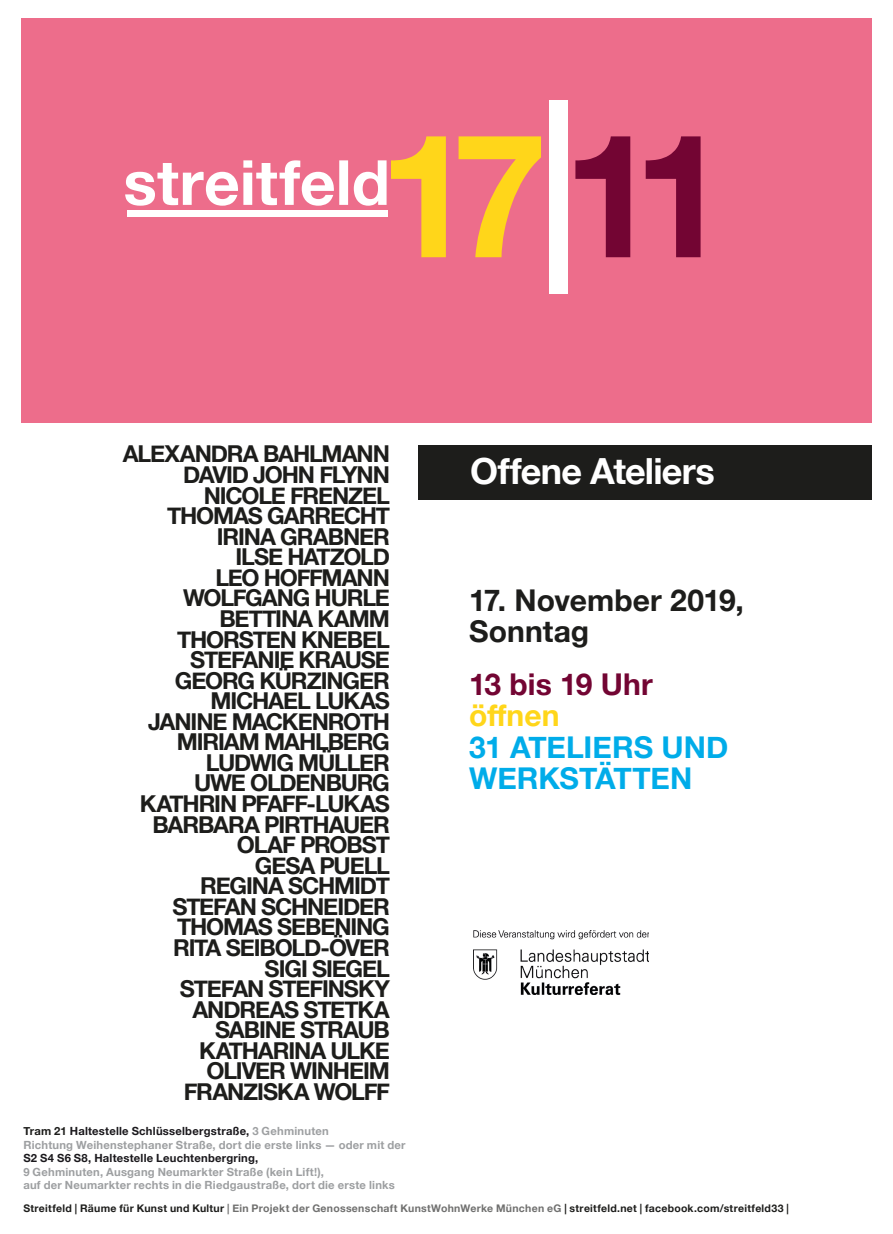
<style>
.page{position:relative;width:893px;height:1234px;background:#fff}
.page>*{position:absolute;margin:0;border:0;box-sizing:border-box;transform-origin:0 0}
.t1{font:700 36px "Helvetica Neue";letter-spacing:-.02em;color:#fff}
.t2{font:700 30px/31.5px "Helvetica Neue";color:#00ace9}
.t3{font:700 30px/31.5px "Helvetica Neue";color:#1d1d1b}
.t4{font:700 30px "Helvetica Neue";color:#730533}
.t5{font:700 30px "Helvetica Neue";color:#ffd61a}
.t6{font:700 23.25px/20.5px "Helvetica Neue";letter-spacing:-.05em;color:#1d1d1b;text-align:right}
.t7{font:700 11.25px/13.5px "Helvetica Neue";letter-spacing:.02em;color:#9d9fa1}
.t8{font:700 11.25px "Helvetica Neue";letter-spacing:.02em;color:#1a181c}
.t9{font:700 10.5px "Helvetica Neue";letter-spacing:.025em;color:#1d1d1b}
.s1{color:#1d1d1b}
.s2{color:#1a181c}
.s3{color:#70706f}
</style>
<div class="page">
<div style="left:21px;top:18px;width:851px;height:405px;background:#ed6d8b"></div>
<div style="left:549px;top:100px;width:19px;height:193px;background:#fff"></div>
<svg style="left:459px;top:136px;width:82px;height:121px"></svg>
<svg style="left:125px;top:136px;width:321px;height:121px"></svg>
<svg style="left:575px;top:136px;width:55px;height:121px"></svg>
<svg style="left:646px;top:136px;width:55px;height:121px"></svg>
<div style="left:418px;top:445px;width:454px;height:54px;background:#1d1d1b"></div>
<img style="left:473px;top:930px;width:176px;height:63px">
<p class="t6" style="left:123px;top:444px;width:269px">ALEXANDRA BAHLMANN<br>DAVID JOHN FLYNN<br>NICOLE FRENZEL<br>THOMAS GARRECHT<br>IRINA GRABNER<br>ILSE HATZOLD<br>LEO HOFFMANN<br>WOLFGANG HURLE<br>BETTINA KAMM<br>THORSTEN KNEBEL<br>STEFANIE KRAUSE<br>GEORG KÜRZINGER<br>MICHAEL LUKAS<br>JANINE MACKENROTH<br>MIRIAM MAHLBERG<br>LUDWIG MÜLLER<br>UWE OLDENBURG<br>KATHRIN PFAFF-LUKAS<br>BARBARA PIRTHAUER<br>OLAF PROBST<br>GESA PUELL<br>REGINA SCHMIDT<br>STEFAN SCHNEIDER<br>THOMAS SEBENING<br>RITA SEIBOLD-ÖVER<br>SIGI SIEGEL<br>STEFAN STEFINSKY<br>ANDREAS STETKA<br>SABINE STRAUB<br>KATHARINA ULKE<br>OLIVER WINHEIM<br>FRANZISKA WOLFF</p>
<p class="t7" style="left:23px;top:1124px;width:384px"><span class="s1">Tram 21</span> <span class="s2">Haltestelle Schlüsselbergstraße,</span> 3 Gehminuten<br>Richtung Weihenstephaner Straße, dort die erste links — oder mit der</p>
<p class="t8" style="left:23px;top:1149px;width:236px">S2 S4 S6 S8, Haltestelle Leuchtenbergring,</p>
<p class="t7" style="left:23px;top:1165px;width:373px">9 Gehminuten, Ausgang Neumarkter Straße (kein Lift!),<br>auf der Neumarkter rechts in die Riedgaustraße, dort die erste links</p>
<p class="t9" style="left:23px;top:1199px;width:767px">Streitfeld | Räume für Kunst und Kultur <span class="s3">| Ein Projekt der Genossenschaft KunstWohnWerke München eG</span> | streitfeld.net | facebook.com/streitfeld33 |</p>
<h1 class="t1" style="left:470px;top:442px;width:246px">Offene Ateliers</h1>
<p class="t3" style="left:469px;top:584px;width:276px">17. November 2019,<br>Sonntag</p>
<p class="t4" style="left:469px;top:660px;width:185px">13 bis 19 Uhr</p>
<p class="t5" style="left:469px;top:691px;width:92px">öffnen</p>
<p class="t2" style="left:469px;top:731px;width:261px">31 ATELIERS UND<br>WERKSTÄTTEN</p>
</div>
